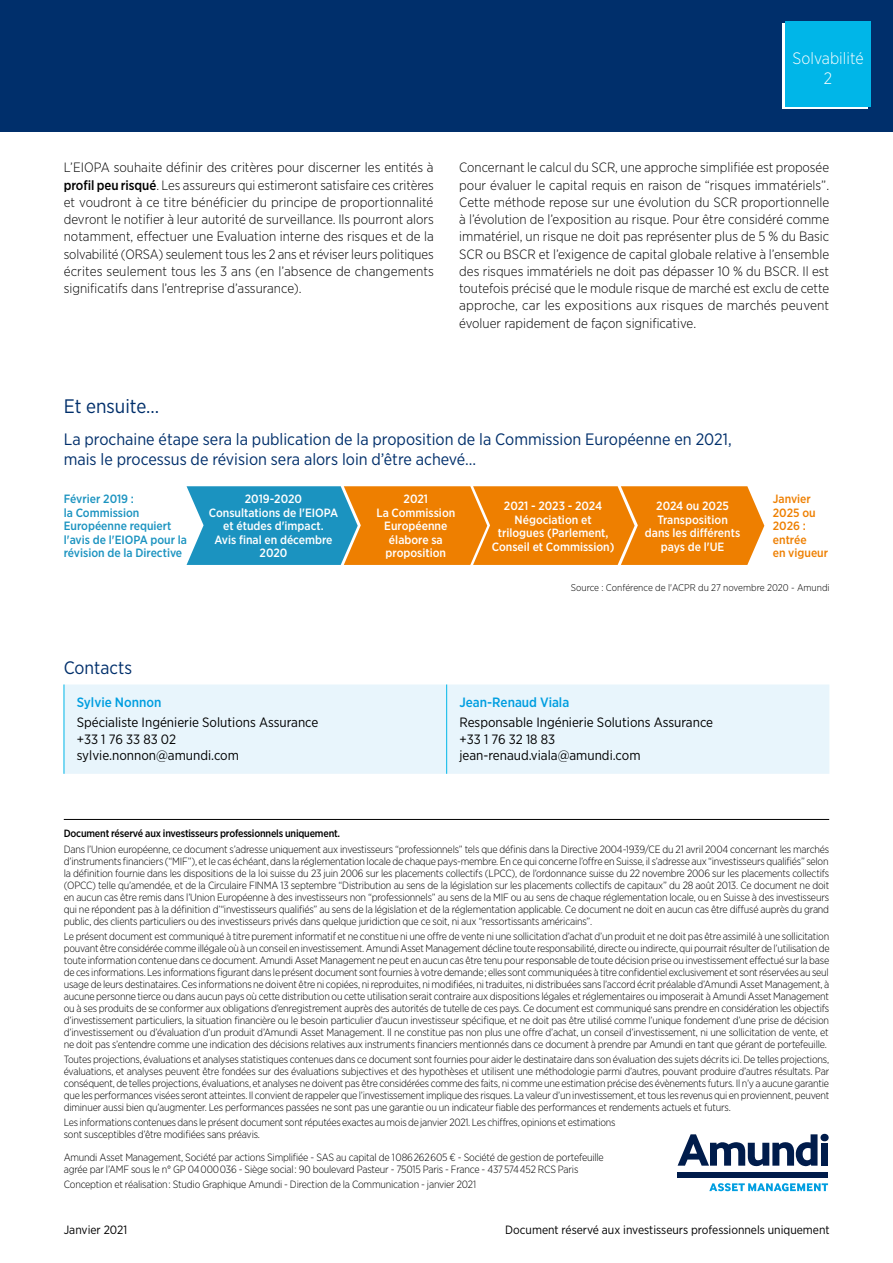
<style>
.page{position:relative;width:893px;height:1263px;background:#fff}
.page>*{position:absolute;margin:0;border:0;box-sizing:border-box;transform-origin:0 0}
.t1{font:19.5px "Gotham Narrow";color:#002f6b}
.t2{font:18px "Gotham Narrow";color:#002f6b}
.t3{font:16.5px/19.8px "Gotham Narrow";color:#002f6b}
.t4{font:300 16.5px/19.8px "Gotham Narrow";color:#fff;text-align:center}
.t5{font:300 13.5px/17.2px "Gotham Narrow";color:#000;text-align:justify}
.t6{font:13.5px/16.5px "Gotham Narrow";color:#000}
.t7{font:500 13.5px "Gotham Narrow";color:#009ee0}
.t8{font:500 12px/13.5px "Gotham Narrow";color:#fff;text-align:center}
.t9{font:500 12px/13.5px "Gotham Narrow";color:#1b93c0}
.t10{font:12px "Gotham Narrow";color:#000}
.t11{font:500 12px/13.5px "Gotham Narrow";color:#ee7f00}
.t12{font:300 10.5px/12px "Gotham Narrow";letter-spacing:-.02em;color:#000;text-align:justify}
.t13{font:500 10.5px "Gotham Narrow";letter-spacing:-.02em;color:#000}
.t14{font:300 9.75px "Gotham Narrow";color:#000}
.s1{font-weight:500}
</style>
<div class="page">
<div style="left:0;top:0;width:893px;height:132px;background:#002f6b"></div>
<hr style="left:64px;top:819px;width:765px;height:1px;background:#000">
<svg style="left:678px;top:1134px;width:139px;height:32px"></svg>
<div style="left:820px;top:1134px;width:9px;height:7px;background:#001c4b;border-radius:50%"></div>
<div style="left:821px;top:1143px;width:7px;height:23px;background:#001c4b"></div>
<div style="left:678px;top:1171px;width:150px;height:6px;background:#001c4b"></div>
<svg style="left:709px;top:1183px;width:119px;height:9px"></svg>
<div style="left:782px;top:23px;width:85px;height:85px;background:linear-gradient(to bottom,#fff,#fff)"></div>
<div style="left:786px;top:21px;width:85px;height:85px;background:#00b6e8"></div>
<div style="left:65px;top:684px;width:764px;height:90px;background:#e8f5fc"></div>
<hr style="left:64px;top:684px;width:1px;height:90px;background:#00b6e8">
<hr style="left:446px;top:684px;width:1px;height:90px;background:#00b6e8">
<svg style="left:187px;top:486px;width:577px;height:79px;background:#b68a3f"></svg>
<h3 class="t4" style="left:793px;top:48px;width:72px">Solvabilité<br>2</h3>
<p class="t5" style="left:64px;top:159px;width:372px">L’EIOPA souhaite définir des critères pour discerner les entités à <span class="s1">profil peu risqué</span>. Les assureurs qui estimeront satisfaire ces critères et voudront à ce titre bénéficier du principe de proportionnalité devront le notifier à leur autorité de surveillance. Ils pourront alors notamment, effectuer une Evaluation interne des risques et de la solvabilité (ORSA) seulement tous les 2 ans et réviser leurs politiques écrites seulement tous les 3 ans (en l’absence de changements significatifs dans l’entreprise d’assurance).</p>
<p class="t5" style="left:459px;top:159px;width:371px">Concernant le calcul du SCR, une approche simplifiée est proposée pour évaluer le capital requis en raison de “risques immatériels”.<br>Cette méthode repose sur une évolution du SCR proportionnelle à l’évolution de l’exposition au risque. Pour être considéré comme immatériel, un risque ne doit pas représenter plus de 5 % du Basic SCR ou BSCR et l’exigence de capital globale relative à l’ensemble des risques immatériels ne doit pas dépasser 10 % du BSCR. Il est toutefois précisé que le module risque de marché est exclu de cette approche, car les expositions aux risques de marchés peuvent évoluer rapidement de façon significative.</p>
<h1 class="t1" style="left:64px;top:394px;width:97px">Et ensuite…</h1>
<h3 class="t3" style="left:64px;top:429px;width:669px">La prochaine étape sera la publication de la proposition de la Commission Européenne en 2021, mais le processus de révision sera alors loin d’être achevé…</h3>
<p class="t9" style="left:64px;top:492px;width:125px">Février 2019 :<br>la Commission<br>Européenne requiert l'avis de l'EIOPA pour la révision de la Directive</p>
<p class="t8" style="left:209px;top:492px;width:131px">2019-2020<br>Consultations de l'EIOPA et études d'impact.<br>Avis final en décembre<br>2020</p>
<p class="t8" style="left:376px;top:492px;width:80px">2021<br>La Commission<br>Européenne élabore sa proposition</p>
<p class="t8" style="left:492px;top:499px;width:124px">2021 - 2023 - 2024<br>Négociation et trilogues (Parlement,<br>Conseil et Commission)</p>
<p class="t8" style="left:645px;top:499px;width:97px">2024 ou 2025<br>Transposition dans les différents pays de l'UE</p>
<p class="t11" style="left:773px;top:492px;width:57px">Janvier<br>2025 ou<br>2026 : entrée<br>en vigueur</p>
<p class="t14" style="left:571px;top:582px;width:260px">Source : Conférence de l'ACPR du 27 novembre 2020 - Amundi</p>
<h2 class="t2" style="left:64px;top:657px;width:70px">Contacts</h2>
<p class="t7" style="left:77px;top:693px;width:86px">Sylvie Nonnon</p>
<p class="t6" style="left:77px;top:714px;width:243px">Spécialiste Ingénierie Solutions Assurance +33 1 76 33 83 02 sylvie.nonnon@amundi.com</p>
<p class="t7" style="left:459px;top:693px;width:111px">Jean-Renaud Viala</p>
<p class="t6" style="left:459px;top:714px;width:255px">Responsable Ingénierie Solutions Assurance +33 1 76 32 18 83 jean-renaud.viala@amundi.com</p>
<p class="t13" style="left:64px;top:826px;width:278px">Document réservé aux investisseurs professionnels uniquement.</p>
<p class="t12" style="left:64px;top:843px;width:767px">Dans l’Union européenne, ce document s’adresse uniquement aux investisseurs “professionnels” tels que définis dans la Directive 2004-1939/CE du 21 avril 2004 concernant les marchés d’instruments financiers (“MIF”), et le cas échéant, dans la réglementation locale de chaque pays-membre. En ce qui concerne l’offre en Suisse, il s’adresse aux “investisseurs qualifiés” selon la définition fournie dans les dispositions de la loi suisse du 23 juin 2006 sur les placements collectifs (LPCC), de l’ordonnance suisse du 22 novembre 2006 sur les placements collectifs (OPCC) telle qu’amendée, et de la Circulaire FINMA 13 septembre “Distribution au sens de la législation sur les placements collectifs de capitaux” du 28 août 2013. Ce document ne doit en aucun cas être remis dans l’Union Européenne à des investisseurs non “professionnels” au sens de la MIF ou au sens de chaque réglementation locale, ou en Suisse à des investisseurs qui ne répondent pas à la définition d’“investisseurs qualifiés” au sens de la législation et de la réglementation applicable. Ce document ne doit en aucun cas être diffusé auprès du grand public, des clients particuliers ou des investisseurs privés dans quelque juridiction que ce soit, ni aux “ressortissants américains”.</p>
<p class="t12" style="left:64px;top:930px;width:767px">Le présent document est communiqué à titre purement informatif et ne constitue ni une offre de vente ni une sollicitation d’achat d’un produit et ne doit pas être assimilé à une sollicitation pouvant être considérée comme illégale où à un conseil en investissement. Amundi Asset Management décline toute responsabilité, directe ou indirecte, qui pourrait résulter de l’utilisation de toute information contenue dans ce document. Amundi Asset Management ne peut en aucun cas être tenu pour responsable de toute décision prise ou investissement effectué sur la base de ces informations. Les informations figurant dans le présent document sont fournies à votre demande ; elles sont communiquées à titre confidentiel exclusivement et sont réservées au seul usage de leurs destinataires. Ces informations ne doivent être ni copiées, ni reproduites, ni modifiées, ni traduites, ni distribuées sans l’accord écrit préalable d’Amundi Asset Management, à aucune personne tierce ou dans aucun pays où cette distribution ou cette utilisation serait contraire aux dispositions légales et réglementaires ou imposerait à Amundi Asset Management ou à ses produits de se conformer aux obligations d’enregistrement auprès des autorités de tutelle de ces pays. Ce document est communiqué sans prendre en considération les objectifs d’investissement particuliers, la situation financière ou le besoin particulier d’aucun investisseur spécifique, et ne doit pas être utilisé comme l’unique fondement d’une prise de décision d’investissement ou d’évaluation d’un produit d’Amundi Asset Management. Il ne constitue pas non plus une offre d’achat, un conseil d’investissement, ni une sollicitation de vente, et ne doit pas s’entendre comme une indication des décisions relatives aux instruments financiers mentionnés dans ce document à prendre par Amundi en tant que gérant de portefeuille.</p>
<p class="t12" style="left:64px;top:1053px;width:767px">Toutes projections, évaluations et analyses statistiques contenues dans ce document sont fournies pour aider le destinataire dans son évaluation des sujets décrits ici. De telles projections, évaluations, et analyses peuvent être fondées sur des évaluations subjectives et des hypothèses et utilisent une méthodologie parmi d’autres, pouvant produire d’autres résultats. Par conséquent, de telles projections, évaluations, et analyses ne doivent pas être considérées comme des faits, ni comme une estimation précise des évènements futurs. Il n’y a aucune garantie que les performances visées seront atteintes. Il convient de rappeler que l’investissement implique des risques. La valeur d’un investissement, et tous les revenus qui en proviennent, peuvent diminuer aussi bien qu’augmenter. Les performances passées ne sont pas une garantie ou un indicateur fiable des performances et rendements actuels et futurs.</p>
<p class="t12" style="left:64px;top:1116px;width:553px">Les informations contenues dans le présent document sont réputées exactes au mois de janvier 2021. Les chiffres, opinions et estimations sont susceptibles d’être modifiées sans préavis.</p>
<p class="t12" style="left:64px;top:1151px;width:542px">Amundi Asset Management, Société par actions Simplifiée - SAS au capital de 1 086 262 605 € - Société de gestion de portefeuille agrée par l’AMF sous le n° GP 04 000 036 - Siège social : 90 boulevard Pasteur - 75015 Paris - France - 437 574 452 RCS Paris</p>
<p class="t12" style="left:64px;top:1178px;width:414px">Conception et réalisation : Studio Graphique Amundi - Direction de la Communication - janvier 2021</p>
<p class="t10" style="left:64px;top:1223px;width:65px">Janvier 2021</p>
<p class="t10" style="left:505px;top:1223px;width:326px">Document réservé aux investisseurs professionnels uniquement</p>
</div>
